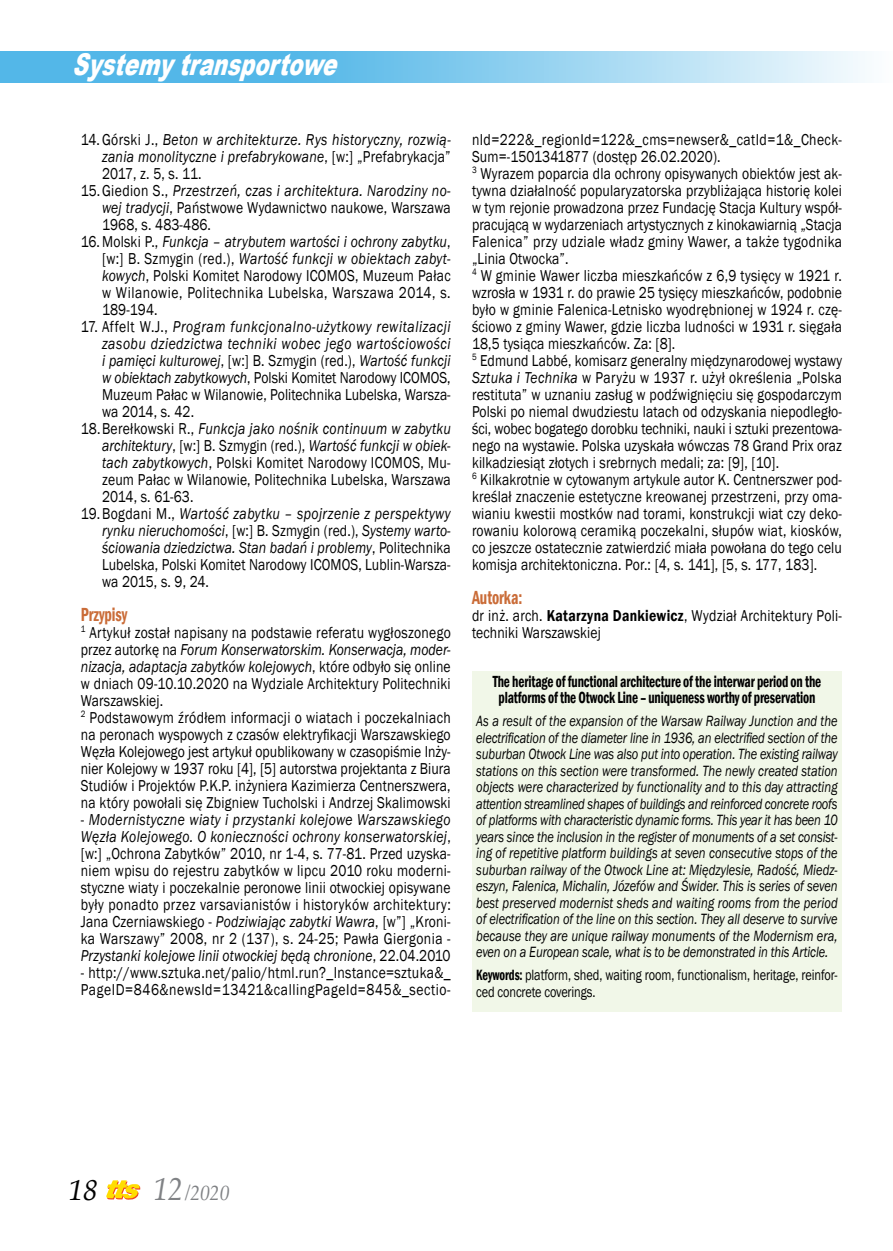
<style>
.page{position:relative;width:893px;height:1251px;background:#fff}
.page>*{position:absolute;margin:0;border:0;box-sizing:border-box;transform-origin:0 0}
.t1{font:italic 900 30px "Arial";color:#fff;scale:.71 1}
.t2{font:italic 30px "Palatino Linotype";color:#000}
.t3{font:italic 21.45px "Palatino Linotype";color:#808285;scale:.91 1}
.t4{font:600 condensed 19.5px "Franklin Gothic";letter-spacing:-.005em;color:#ca6c38;scale:.8 1}
.t5{font:600 condensed 16.5px/16.5px "Franklin Gothic";letter-spacing:-.01em;color:#000;text-align:center;scale:.8 1}
.t6{font:16.2px/17px "Franklin Gothic";letter-spacing:.01em;color:#000;scale:.84 1}
.t7{font:italic 16.2px "Franklin Gothic";letter-spacing:.025em;color:#000;scale:.84 1}
.t8{font:italic 15.3px/16.5px "Franklin Gothic";letter-spacing:-.01em;color:#000;text-align:justify;scale:.81 1}
.t9{font:15.3px/16.5px "Franklin Gothic";letter-spacing:-.005em;color:#000;scale:.8 1}
.s1{font-style:normal}
.s2{font-style:italic}
.s3{font-weight:600}
.s4{font-weight:600;font-stretch:condensed}
.s5{font-size:33px}
</style>
<div class="page">
<svg style="left:0;top:51px;width:865px;height:32px"></svg>
<svg style="left:106px;top:1180px;width:34px;height:19px"></svg>
<div style="left:472px;top:671px;width:370px;height:340px;background:#f1f7e8"></div>
<h1 class="t1" style="left:72px;top:42px;width:388px">Systemytransportowe</h1>
<p class="t7" style="left:81px;top:129px;width:442px"><span class="s1">14.Górski J.,</span> Beton w architekturze. Rys historyczny, rozwią-</p>
<p class="t7" style="left:102px;top:146px;width:417px">zania monolityczne i prefabrykowane<span class="s1">, [w:] „Prefabrykacja”</span></p>
<p class="t6" style="left:102px;top:165px;width:120px">2017, z. 5, s. 11.</p>
<p class="t7" style="left:81px;top:180px;width:442px"><span class="s1">15.Giedion S.,</span> Przestrzeń, czas i architektura. Narodziny no-</p>
<p class="t6" style="left:102px;top:199px;width:417px"><span class="s2">wej tradycji</span>, Państwowe Wydawnictwo naukowe, Warszawa</p>
<p class="t6" style="left:102px;top:216px;width:131px">1968, s. 483-486.</p>
<p class="t6" style="left:102px;top:233px;width:417px;text-align:justify;text-indent:-21px">16. Molski P., <span class="s2">Funkcja – atrybutem wartości i ochrony zabytku</span>, [w:] B. Szmygin (red.), <span class="s2">Wartość funkcji w obiektach zabyt&shy;kowych</span>, Polski Komitet Narodowy ICOMOS, Muzeum Pałac w Wilanowie, Politechnika Lubelska, Warszawa 2014, s.<br>189-194.</p>
<p class="t7" style="left:81px;top:316px;width:442px"><span class="s1">17. Affelt W.J.,</span> Program funkcjonalno-użytkowy rewitalizacji</p>
<p class="t7" style="left:102px;top:333px;width:416px">zasobu dziedzictwa techniki wobec jego wartościowości</p>
<p class="t7" style="left:102px;top:350px;width:417px">i pamięci kulturowej<span class="s1">, [w:] B. Szmygin (red.),</span> Wartość funkcji</p>
<p class="t6" style="left:102px;top:369px;width:417px"><span class="s2">w obiektach zabytkowych</span>, Polski Komitet Narodowy ICOMOS,</p>
<p class="t6" style="left:102px;top:386px;width:417px">Muzeum Pałac w Wilanowie, Politechnika Lubelska, Warsza-</p>
<p class="t6" style="left:102px;top:403px;width:111px">wa 2014, s. 42.</p>
<p class="t7" style="left:81px;top:418px;width:442px"><span class="s1">18.Berełkowski R.,</span> Funkcja jako nośnik continuum w zabytku</p>
<p class="t7" style="left:102px;top:435px;width:417px">architektury<span class="s1">, [w:] B. Szmygin (red.),</span> Wartość funkcji w obiek-</p>
<p class="t6" style="left:102px;top:454px;width:417px"><span class="s2">tach zabytkowych</span>, Polski Komitet Narodowy ICOMOS, Mu-</p>
<p class="t6" style="left:102px;top:471px;width:417px">zeum Pałac w Wilanowie, Politechnika Lubelska, Warszawa</p>
<p class="t6" style="left:102px;top:488px;width:110px">2014, s. 61-63.</p>
<p class="t7" style="left:81px;top:503px;width:442px"><span class="s1">19.Bogdani M.,</span> Wartość zabytku – spojrzenie z perspektywy</p>
<p class="t7" style="left:102px;top:520px;width:417px">rynku nieruchomości<span class="s1">, [w:] B. Szmygin (red.),</span> Systemy warto-</p>
<p class="t7" style="left:102px;top:537px;width:417px">ściowania dziedzictwa. Stan badań i problemy<span class="s1">, Politechnika</span></p>
<p class="t6" style="left:102px;top:556px;width:417px">Lubelska, Polski Komitet Narodowy ICOMOS, Lublin-Warsza-</p>
<p class="t6" style="left:102px;top:573px;width:129px">wa 2015, s. 9, 24.</p>
<p class="t4" style="left:81px;top:601px;width:60px">Przypisy</p>
<p class="t6" style="left:81px;top:624px;width:442px"><sup>1</sup> Artykuł został napisany na podstawie referatu wygłoszonego przez autorkę na <span class="s2">Forum Konserwatorskim. Konserwacja, moder&shy;nizacja, adaptacja zabytków kolejowych</span>, które odbyło się online w dniach 09-10.10.2020 na Wydziale Architektury Politechniki Warszawskiej.<br><sup>2</sup> Podstawowym źródłem informacji o wiatach i poczekalniach na peronach wyspowych z czasów elektryfikacji Warszawskiego Węzła Kolejowego jest artykuł opublikowany w czasopiśmie Inży&shy;nier Kolejowy w 1937 roku [4], [5] autorstwa projektanta z Biura Studiów i Projektów P.K.P. inżyniera Kazimierza Centnerszwera, na który powołali się Zbigniew Tucholski i Andrzej Skalimowski</p>
<p class="t6" style="left:81px;top:811px;width:442px;text-align:justify">- <span class="s2">Modernistyczne wiaty i przystanki kolejowe Warszawskiego Węzła Kolejowego. O konieczności ochrony konserwatorskiej</span>, [w:] „Ochrona Zabytków” 2010, nr 1-4, s. 77-81. Przed uzyska&shy;niem wpisu do rejestru zabytków w lipcu 2010 roku moderni&shy;styczne wiaty i poczekalnie peronowe linii otwockiej opisywane były ponadto przez varsavianistów i historyków architektury:<br>Jana Czerniawskiego - <span class="s2">Podziwiając zabytki Wawra</span>, [w”] „Kroni&shy;ka Warszawy” 2008, nr 2 (137), s. 24-25; Pawła Giergonia - <span class="s2">Przystanki kolejowe linii otwockiej będą chronione</span>, 22.04.2010</p>
<p class="t6" style="left:81px;top:963px;width:442px">- http://www.sztuka.net/palio/html.run?_Instance=sztuka&amp;_<br>PageID=846&amp;newsId=13421&amp;callingPageId=845&amp;_sectio-</p>
<p class="t6" style="left:472px;top:131px;width:442px">nId=222&amp;_regionId=122&amp;_cms=newser&amp;_catId=1&amp;_Check-Sum=-1501341877 (dostęp 26.02.2020).<br><sup>3</sup> Wyrazem poparcia dla ochrony opisywanych obiektów jest ak&shy;tywna działalność popularyzatorska przybliżająca historię kolei w tym rejonie prowadzona przez Fundację Stacja Kultury współ&shy;pracującą w wydarzeniach artystycznych z kinokawiarnią „Stacja Falenica” przy udziale władz gminy Wawer, a także tygodnika „Linia Otwocka”.<br><sup>4</sup> W gminie Wawer liczba mieszkańców z 6,9 tysięcy w 1921 r. wzrosła w 1931 r. do prawie 25 tysięcy mieszkańców, podobnie było w gminie Falenica-Letnisko wyodrębnionej w 1924 r. czę&shy;ściowo z gminy Wawer, gdzie liczba ludności w 1931 r. sięgała 18,5 tysiąca mieszkańców. Za: [8].<br><sup>5</sup> Edmund Labbé, komisarz generalny międzynarodowej wystawy <span class="s2">Sztuka i Technika</span> w Paryżu w 1937 r. użył określenia „Polska restituta” w uznaniu zasług w podźwignięciu się gospodarczym Polski po niemal dwudziestu latach od odzyskania niepodległo&shy;ści, wobec bogatego dorobku techniki, nauki i sztuki prezentowa&shy;nego na wystawie. Polska uzyskała wówczas 78 Grand Prix oraz kilkadziesiąt złotych i srebrnych medali; za: [9], [10].<br><sup>6</sup> Kilkakrotnie w cytowanym artykule autor K. Centnerszwer pod&shy;kreślał znaczenie estetyczne kreowanej przestrzeni, przy oma&shy;wianiu kwestii mostków nad torami, konstrukcji wiat czy deko&shy;rowaniu kolorową ceramiką poczekalni, słupów wiat, kiosków, co jeszcze ostatecznie zatwierdzić miała powołana do tego celu komisja architektoniczna. Por.: [4, s. 141], [5, s. 177, 183].</p>
<p class="t4" style="left:472px;top:584px;width:65px">Autorka:</p>
<p class="t6" style="left:472px;top:607px;width:442px">dr inż. arch. <span class="s3">Katarzyna Dankiewicz</span>, Wydział Architektury Poli&shy;techniki Warszawskiej</p>
<p class="t5" style="left:493px;top:672px;width:412px">The heritage of functional architecture of the interwar period on the platforms of the Otwock Line – uniqueness worthy of preservation</p>
<p class="t8" style="left:476px;top:713px;width:448px">As a result of the expansion of the Warsaw Railway Junction and the electrification of the diameter line in 1936, an electrified section of the suburban Otwock Line was also put into operation. The existing railway stations on this section were transformed. The newly created station objects were characterized by functionality and to this day attracting attention streamlined shapes of buildings and reinforced concrete roofs of platforms with characteristic dynamic forms. This year it has been 10 years since the inclusion in the register of monuments of a set consist&shy;ing of repetitive platform buildings at seven consecutive stops of the suburban railway of the Otwock Line at: Międzylesie, Radość, Miedz&shy;eszyn, Falenica, Michalin, Józefów and Świder. This is series of seven best preserved modernist sheds and waiting rooms from the period of electrification of the line on this section. They all deserve to survive because they are unique railway monuments of the Modernism era, even on a European scale, what is to be demonstrated in this Article.</p>
<p class="t9" style="left:476px;top:967px;width:453px"><span class="s4">Keywords:</span> platform, shed, waiting room, functionalism, heritage, reinfor&shy;ced concrete coverings.</p>
<h1 class="t2" style="left:68px;top:1167px;width:31px">18</h1>
<h2 class="t3" style="left:153px;top:1176px;width:85px"><span class="s5">12</span> /2020</h2>
</div>
